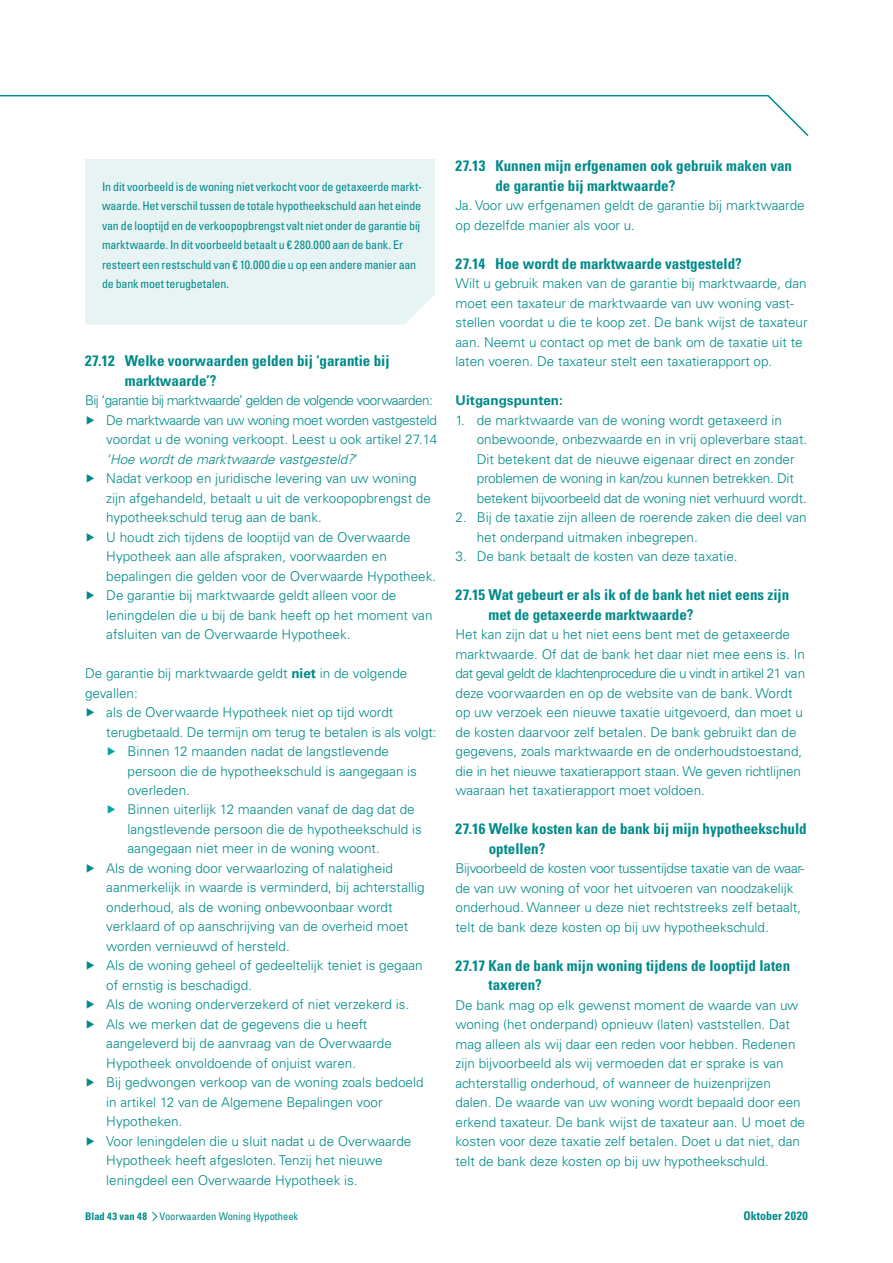
<style>
.page{position:relative;width:893px;height:1263px;background:#fff}
.page>*{position:absolute;margin:0;border:0;box-sizing:border-box;transform-origin:0 0}
.t1{font:700 condensed 15px/19.5px "Univers LT Std";color:#008a89}
.t2{font:300 13.5px/19.5px "Univers LT Std";color:#008a89}
.t3{font:300 13.5px "Univers LT Std";letter-spacing:-.04em;color:#008a89}
.t4{font:300 13.5px "Univers LT Std";letter-spacing:-.03em;color:#008a89}
.t5{font:italic 300 13.5px "Univers LT Std";color:#008a89}
.t6{font:700 13.5px "Univers LT Std";color:#008a89}
.t7{font:condensed 12px/19.5px "Univers LT Std";letter-spacing:-.015em;color:#008a89}
.t8{font:700 condensed 12px "Univers LT Std";color:#008a89}
.t9{font:condensed 10.5px "Univers LT Std";color:#008a89}
.s1{font-style:normal}
.s2{font-weight:700}
.s3{color:#00a3a5}
</style>
<div class="page">
<svg style="left:0;top:94px;width:809px;height:42px"></svg>
<div style="left:85px;top:159px;width:349px;height:136px;background:#e8f3f4"></div>
<div style="left:85px;top:295px;width:349px;height:30px;background:#e8f3f4"></div>
<svg style="left:152px;top:1211px;width:6px;height:10px"></svg>
<p class="t7" style="left:102px;top:176px;width:322px">In dit voorbeeld is de woning niet verkocht voor de getaxeerde markt&shy;waarde. Het verschil tussen de totale hypotheekschuld aan het einde van de looptijd en de verkoopopbrengst valt niet onder de garantie bij marktwaarde. In dit voorbeeld betaalt u € 280.000 aan de bank. Er resteert een restschuld van € 10.000 die u op een andere manier aan de bank moet terugbetalen.</p>
<p class="t1" style="left:125px;top:351px;width:266px;text-indent:-40px">27.12 Welke voorwaarden gelden bij ‘garantie bij marktwaarde’?</p>
<p class="t3" style="left:85px;top:392px;width:349px">Bij ‘garantie bij marktwaarde’ gelden de volgende voorwaarden:</p>
<p class="t4" style="left:85px;top:412px;width:353px">▶ De marktwaarde van uw woning moet worden vastgesteld</p>
<p class="t2" style="left:106px;top:429px;width:333px">voordat u de woning verkoopt. Leest u ook artikel 27.14</p>
<p class="t5" style="left:106px;top:451px;width:253px">‘Hoe wordt de marktwaarde vastgesteld?<span class="s1">’</span></p>
<p class="t2" style="left:85px;top:468px;width:333px">▶ Nadat verkoop en juridische levering van uw woning</p>
<p class="t2" style="left:106px;top:488px;width:326px">zijn afgehandeld, betaalt u uit de verkoopopbrengst de</p>
<p class="t2" style="left:106px;top:507px;width:217px">hypotheekschuld terug aan de bank.</p>
<p class="t2" style="left:85px;top:527px;width:327px">▶ U houdt zich tijdens de looptijd van de Overwaarde</p>
<p class="t2" style="left:106px;top:546px;width:282px">Hypotheek aan alle afspraken, voorwaarden en</p>
<p class="t2" style="left:106px;top:566px;width:331px">bepalingen die gelden voor de Overwaarde Hypotheek.</p>
<p class="t2" style="left:85px;top:585px;width:313px">▶ De garantie bij marktwaarde geldt alleen voor de</p>
<p class="t2" style="left:106px;top:605px;width:328px">leningdelen die u bij de bank heeft op het moment van</p>
<p class="t2" style="left:106px;top:624px;width:246px">afsluiten van de Overwaarde Hypotheek.</p>
<p class="t2" style="left:85px;top:663px;width:324px">De garantie bij marktwaarde geldt <span class="s2">niet</span> in de volgende gevallen:<br>▶ als de Overwaarde Hypotheek niet op tijd wordt</p>
<p class="t2" style="left:106px;top:722px;width:332px">terugbetaald. De termijn om terug te betalen is als volgt: <span class="s3">▶</span> Binnen 12 maanden nadat de langstlevende</p>
<p class="t2" style="left:128px;top:761px;width:291px">persoon die de hypotheekschuld is aangegaan is</p>
<p class="t2" style="left:128px;top:780px;width:64px">overleden.</p>
<p class="t2" style="left:106px;top:800px;width:310px"><span class="s3">▶</span> Binnen uiterlijk 12 maanden vanaf de dag dat de</p>
<p class="t2" style="left:128px;top:819px;width:296px">langstlevende persoon die de hypotheekschuld is</p>
<p class="t2" style="left:128px;top:839px;width:254px">aangegaan niet meer in de woning woont.</p>
<p class="t2" style="left:85px;top:858px;width:309px">▶ Als de woning door verwaarlozing of nalatigheid</p>
<p class="t2" style="left:106px;top:878px;width:320px">aanmerkelijk in waarde is verminderd, bij achterstallig</p>
<p class="t2" style="left:106px;top:897px;width:288px">onderhoud, als de woning onbewoonbaar wordt</p>
<p class="t2" style="left:106px;top:917px;width:304px">verklaard of op aanschrijving van de overheid moet</p>
<p class="t2" style="left:106px;top:936px;width:185px">worden vernieuwd of hersteld.</p>
<p class="t2" style="left:85px;top:956px;width:339px">▶ Als de woning geheel of gedeeltelijk teniet is gegaan</p>
<p class="t2" style="left:106px;top:975px;width:147px">of ernstig is beschadigd.</p>
<p class="t2" style="left:85px;top:995px;width:326px">▶ Als de woning onderverzekerd of niet verzekerd is.</p>
<p class="t2" style="left:85px;top:1014px;width:284px">▶ Als we merken dat de gegevens die u heeft</p>
<p class="t2" style="left:106px;top:1034px;width:287px">aangeleverd bij de aanvraag van de Overwaarde</p>
<p class="t2" style="left:106px;top:1053px;width:251px">Hypotheek onvoldoende of onjuist waren.</p>
<p class="t2" style="left:85px;top:1073px;width:340px">▶ Bij gedwongen verkoop van de woning zoals bedoeld</p>
<p class="t2" style="left:106px;top:1092px;width:278px">in artikel 12 van de Algemene Bepalingen voor</p>
<p class="t2" style="left:106px;top:1112px;width:78px">Hypotheken.</p>
<p class="t2" style="left:85px;top:1131px;width:328px">▶ Voor leningdelen die u sluit nadat u de Overwaarde</p>
<p class="t2" style="left:106px;top:1151px;width:278px">Hypotheek heeft afgesloten. Tenzij het nieuwe</p>
<p class="t2" style="left:106px;top:1170px;width:253px">leningdeel een Overwaarde Hypotheek is.</p>
<p class="t9" style="left:85px;top:1209px;width:215px"><span class="s2">Blad 43 van 48</span> Voorwaarden Woning Hypotheek</p>
<p class="t1" style="left:495px;top:156px;width:298px;text-indent:-40px">27.13 Kunnen mijn erfgenamen ook gebruik maken van de garantie bij marktwaarde?</p>
<p class="t2" style="left:455px;top:195px;width:351px">Ja. Voor uw erfgenamen geldt de garantie bij marktwaarde op dezelfde manier als voor u.</p>
<p class="t1" style="left:455px;top:253px;width:288px">27.14 Hoe wordt de marktwaarde vastgesteld?</p>
<p class="t2" style="left:455px;top:273px;width:354px">Wilt u gebruik maken van de garantie bij marktwaarde, dan moet een taxateur de marktwaarde van uw woning vast&shy;stellen voordat u die te koop zet. De bank wijst de taxateur aan. Neemt u contact op met de bank om de taxatie uit te laten voeren. De taxateur stelt een taxatierapport op.</p>
<p class="t6" style="left:455px;top:392px;width:109px">Uitgangspunten:</p>
<p class="t2" style="left:477px;top:410px;width:332px;text-indent:-21px">1. de marktwaarde van de woning wordt getaxeerd in onbewoonde, onbezwaarde en in vrij opleverbare staat.<br>Dit betekent dat de nieuwe eigenaar direct en zonder problemen de woning in kan/zou kunnen betrekken. Dit betekent bijvoorbeeld dat de woning niet verhuurd wordt.</p>
<p class="t2" style="left:477px;top:507px;width:331px;text-indent:-21px">2. Bij de taxatie zijn alleen de roerende zaken die deel van het onderpand uitmaken inbegrepen.</p>
<p class="t2" style="left:455px;top:546px;width:284px">3. De bank betaalt de kosten van deze taxatie.</p>
<p class="t1" style="left:489px;top:585px;width:302px;text-indent:-33px">27.15 Wat gebeurt er als ik of de bank het niet eens zijn met de getaxeerde marktwaarde?</p>
<p class="t2" style="left:455px;top:624px;width:351px">Het kan zijn dat u het niet eens bent met de getaxeerde marktwaarde. Of dat de bank het daar niet mee eens is. In dat geval geldt de klachtenprocedure die u vindt in artikel 21 van deze voorwaarden en op de website van de bank. Wordt op uw verzoek een nieuwe taxatie uitgevoerd, dan moet u de kosten daarvoor zelf betalen. De bank gebruikt dan de gegevens, zoals marktwaarde en de onderhoudstoestand, die in het nieuwe taxatierapport staan. We geven richtlijnen waaraan het taxatierapport moet voldoen.</p>
<p class="t1" style="left:489px;top:819px;width:319px;text-indent:-33px">27.16 Welke kosten kan de bank bij mijn hypotheekschuld optellen?</p>
<p class="t2" style="left:455px;top:858px;width:350px">Bijvoorbeeld de kosten voor tussentijdse taxatie van de waar&shy;de van uw woning of voor het uitvoeren van noodzakelijk onderhoud. Wanneer u deze niet rechtstreeks zelf betaalt, telt de bank deze kosten op bij uw hypotheekschuld.</p>
<p class="t1" style="left:489px;top:955px;width:303px;text-indent:-33px">27.17 Kan de bank mijn woning tijdens de looptijd laten taxeren?</p>
<p class="t2" style="left:455px;top:995px;width:351px">De bank mag op elk gewenst moment de waarde van uw woning (het onderpand) opnieuw (laten) vaststellen. Dat mag alleen als wij daar een reden voor hebben. Redenen zijn bijvoorbeeld als wij vermoeden dat er sprake is van achterstallig onderhoud, of wanneer de huizenprijzen dalen. De waarde van uw woning wordt bepaald door een erkend taxateur. De bank wijst de taxateur aan. U moet de kosten voor deze taxatie zelf betalen. Doet u dat niet, dan telt de bank deze kosten op bij uw hypotheekschuld.</p>
<p class="t8" style="left:743px;top:1208px;width:66px">Oktober 2020</p>
</div>
